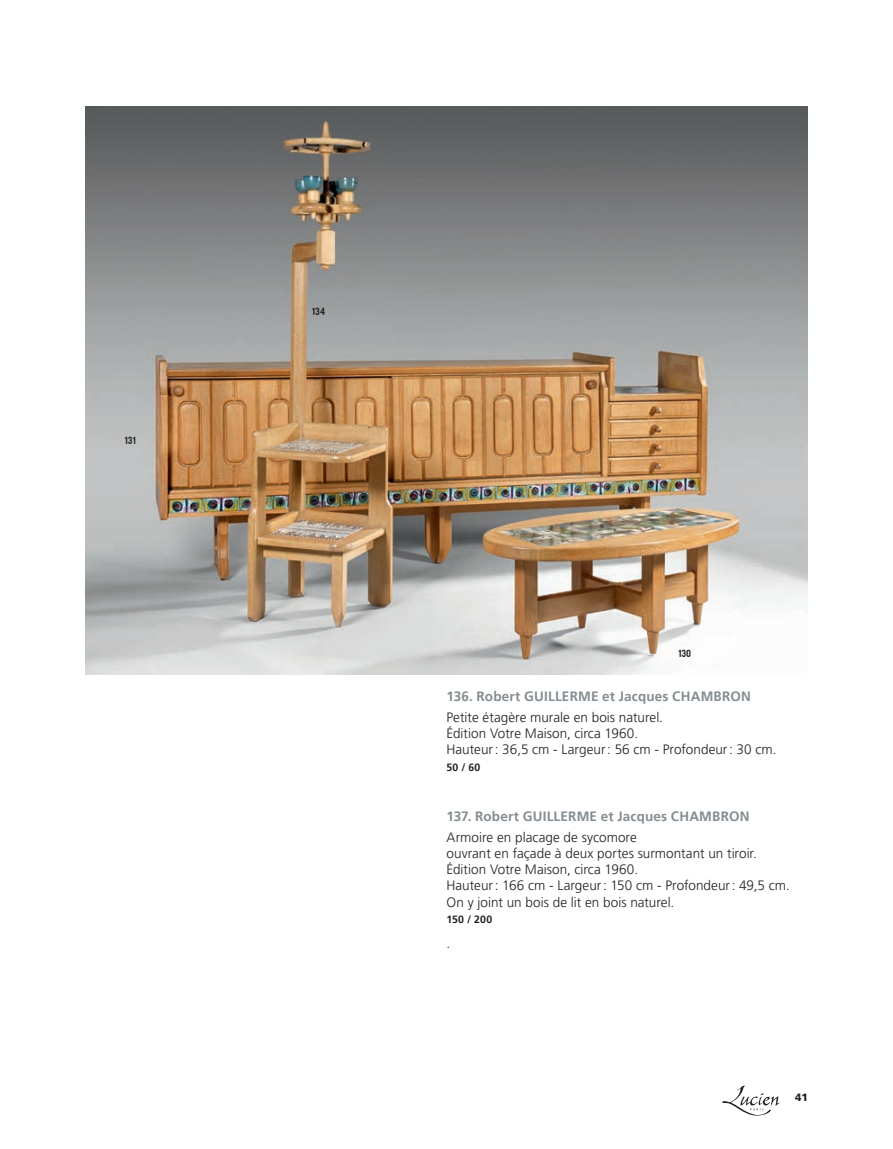
<style>
.page{position:relative;width:893px;height:1149px;background:#fff}
.page>*{position:absolute;margin:0;border:0;box-sizing:border-box;transform-origin:0 0}
.t1{font:300 13.5px/16.2px "Frutiger";color:#231f20}
.t2{font:700 13.5px "Frutiger";letter-spacing:.015em;color:#858d91}
.t3{font:700 10.5px "Frutiger";letter-spacing:.025em;color:#231f20}
.t4{font:900 10.5px "Frutiger";color:#231f20}
.t5{font:9px "Ultramagnetic";color:#231f20}
</style>
<div class="page">
<svg style="left:722px;top:1085px;width:57px;height:30px"></svg>
<img style="left:85px;top:106px;width:723px;height:568px">
<p class="t5" style="left:124px;top:433px;width:13px">131</p>
<p class="t5" style="left:312px;top:305px;width:15px">134</p>
<p class="t5" style="left:678px;top:646px;width:15px">130</p>
<p class="t2" style="left:446px;top:688px;width:306px">136. Robert GUILLERME et Jacques CHAMBRON</p>
<p class="t1" style="left:446px;top:709px;width:331px">Petite étagère murale en bois naturel.<br>Édition Votre Maison, circa 1960.<br>Hauteur : 36,5 cm - Largeur : 56 cm - Profondeur : 30 cm.</p>
<p class="t3" style="left:446px;top:761px;width:35px">50 / 60</p>
<p class="t2" style="left:446px;top:808px;width:305px">137. Robert GUILLERME et Jacques CHAMBRON</p>
<p class="t1" style="left:446px;top:828px;width:345px">Armoire en placage de sycomore<br>ouvrant en façade à deux portes surmontant un tiroir.<br>Édition Votre Maison, circa 1960.<br>Hauteur : 166 cm - Largeur : 150 cm - Profondeur : 49,5 cm.<br>On y joint un bois de lit en bois naturel.</p>
<p class="t3" style="left:446px;top:913px;width:47px">150 / 200</p>
<p class="t1" style="left:446px;top:935px;width:5px">.</p>
<p class="t4" style="left:795px;top:1090px;width:14px">41</p>
</div>
